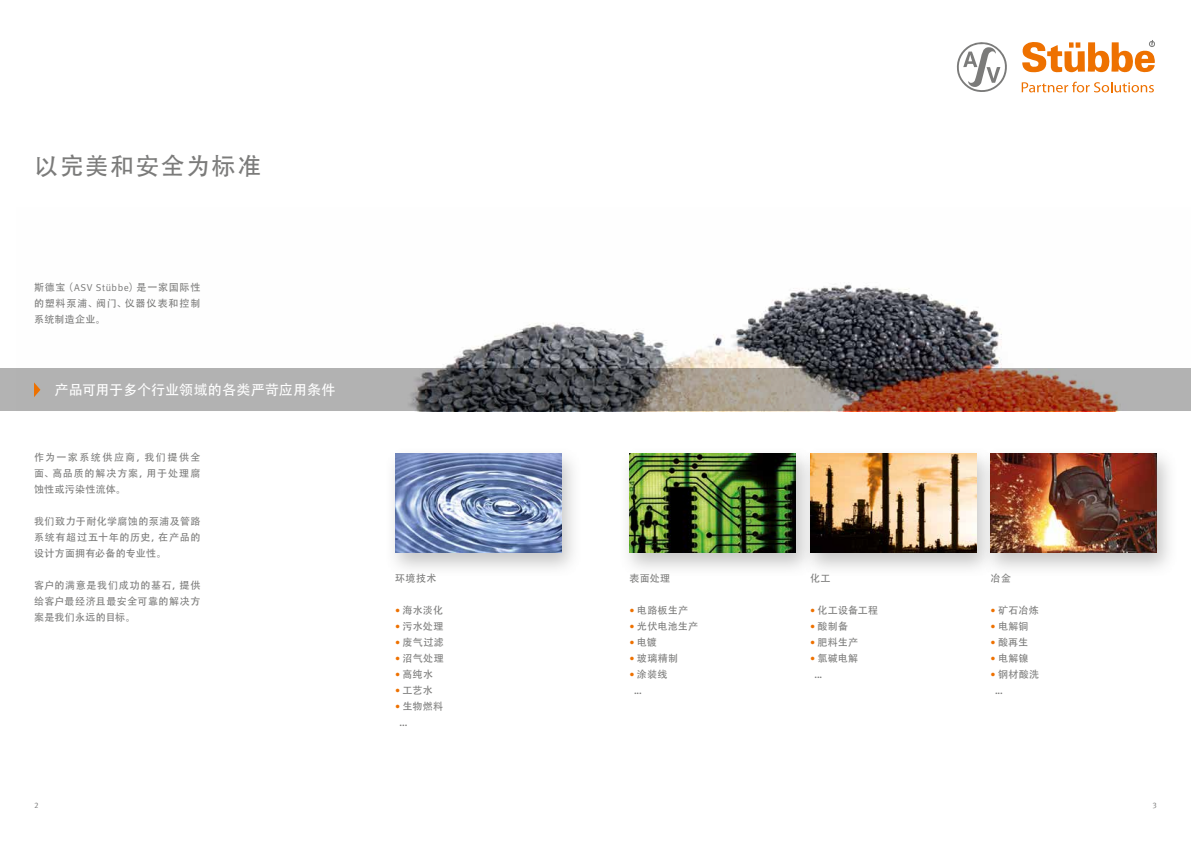
<style>
.page{position:relative;width:1191px;height:842px;background:#fff}
.page>*{position:absolute;margin:0;border:0;box-sizing:border-box;transform-origin:0 0}
.t1{font:24px "Adobe Heiti Std";letter-spacing:.055em;color:#7b7b7a}
.t2{font:14px "Adobe Heiti Std";letter-spacing:.01em;color:#fff}
.t3{font:10px/16px "Adobe Heiti Std";letter-spacing:.04em;color:#7b7b7a;text-align:justify}
.t4{font:8px "Meta Normal LF";color:#7b7b7a}
.s1{font-family:"Meta Normal LF"}
.s2{font-family:"Meta Normal LF";color:#ee7100}
</style>
<div class="page">
<div style="left:384px;top:446px;width:198px;height:131px;background:#7b7b7a;opacity:.43"></div>
<img style="left:395px;top:454px;width:166px;height:99px">
<div style="left:618px;top:446px;width:199px;height:131px;background:#7b7b7a;opacity:.43"></div>
<img style="left:629px;top:454px;width:167px;height:99px">
<div style="left:799px;top:446px;width:198px;height:131px;background:#7b7b7a;opacity:.43"></div>
<img style="left:810px;top:454px;width:166px;height:99px">
<div style="left:979px;top:446px;width:199px;height:131px;background:#7b7b7a;opacity:.43"></div>
<img style="left:990px;top:454px;width:167px;height:99px">
<img style="left:0;top:284px;width:1191px;height:85px">
<svg style="left:0;top:369px;width:1191px;height:42px;background:#907f79"></svg>
<svg style="left:34px;top:382px;width:6px;height:15px"></svg>
<svg style="left:1021px;top:82px;width:132px;height:10px"></svg>
<svg style="left:1022px;top:40px;width:132px;height:33px"></svg>
<svg style="left:957px;top:42px;width:50px;height:50px"></svg>
<h1 class="t1" style="left:34px;top:152px;width:229px">以完美和安全为标准</h1>
<p class="t3" style="left:34px;top:279px;width:168px">斯德宝（<span class="s1">ASV Stübbe</span>）是一家国际性的塑料泵浦、阀门、仪器仪表和控制系统制造企业。</p>
<h2 class="t2" style="left:55px;top:382px;width:282px">产品可用于多个行业领域的各类严苛应用条件</h2>
<p class="t3" style="left:34px;top:450px;width:168px">作为一家系统供应商，我们提供全面、高品质的解决方案，用于处理腐蚀性或污染性流体。</p>
<p class="t3" style="left:34px;top:514px;width:168px">我们致力于耐化学腐蚀的泵浦及管路系统有超过五十年的历史，在产品的设计方面拥有必备的专业性。</p>
<p class="t3" style="left:34px;top:578px;width:168px">客户的满意是我们成功的基石，提供给客户最经济且最安全可靠的解决方案是我们永远的目标。</p>
<p class="t3" style="left:395px;top:570px;width:43px">环境技术</p>
<p class="t3" style="left:395px;top:602px;width:50px"><span class="s2">•</span> 海水淡化</p>
<p class="t3" style="left:395px;top:618px;width:50px"><span class="s2">•</span> 污水处理</p>
<p class="t3" style="left:395px;top:634px;width:50px"><span class="s2">•</span> 废气过滤</p>
<p class="t3" style="left:395px;top:650px;width:50px"><span class="s2">•</span> 沼气处理</p>
<p class="t3" style="left:395px;top:666px;width:39px"><span class="s2">•</span> 高纯水</p>
<p class="t3" style="left:395px;top:682px;width:39px"><span class="s2">•</span> 工艺水</p>
<p class="t3" style="left:399px;top:698px;width:45px;text-indent:-4px"><span class="s2">•</span> 生物燃料...</p>
<p class="t3" style="left:629px;top:570px;width:42px">表面处理</p>
<p class="t3" style="left:629px;top:602px;width:60px"><span class="s2">•</span> 电路板生产</p>
<p class="t3" style="left:629px;top:618px;width:70px"><span class="s2">•</span> 光伏电池生产</p>
<p class="t3" style="left:629px;top:634px;width:29px"><span class="s2">•</span> 电镀</p>
<p class="t3" style="left:629px;top:650px;width:50px"><span class="s2">•</span> 玻璃精制</p>
<p class="t3" style="left:634px;top:666px;width:35px;text-indent:-4px"><span class="s2">•</span> 涂装线...</p>
<p class="t3" style="left:810px;top:570px;width:22px">化工</p>
<p class="t3" style="left:810px;top:602px;width:70px"><span class="s2">•</span> 化工设备工程</p>
<p class="t3" style="left:810px;top:618px;width:40px"><span class="s2">•</span> 酸制备</p>
<p class="t3" style="left:810px;top:634px;width:50px"><span class="s2">•</span> 肥料生产</p>
<p class="t3" style="left:814px;top:650px;width:45px;text-indent:-4px"><span class="s2">•</span> 氯碱电解...</p>
<p class="t3" style="left:990px;top:570px;width:22px">冶金</p>
<p class="t3" style="left:990px;top:602px;width:50px"><span class="s2">•</span> 矿石冶炼</p>
<p class="t3" style="left:990px;top:618px;width:40px"><span class="s2">•</span> 电解铜</p>
<p class="t3" style="left:990px;top:634px;width:39px"><span class="s2">•</span> 酸再生</p>
<p class="t3" style="left:990px;top:650px;width:40px"><span class="s2">•</span> 电解镍</p>
<p class="t3" style="left:995px;top:666px;width:46px;text-indent:-4px"><span class="s2">•</span> 钢材酸洗...</p>
<p class="t4" style="left:34px;top:800px;width:6px">2</p>
<p class="t4" style="left:1152px;top:800px;width:6px">3</p>
</div>
